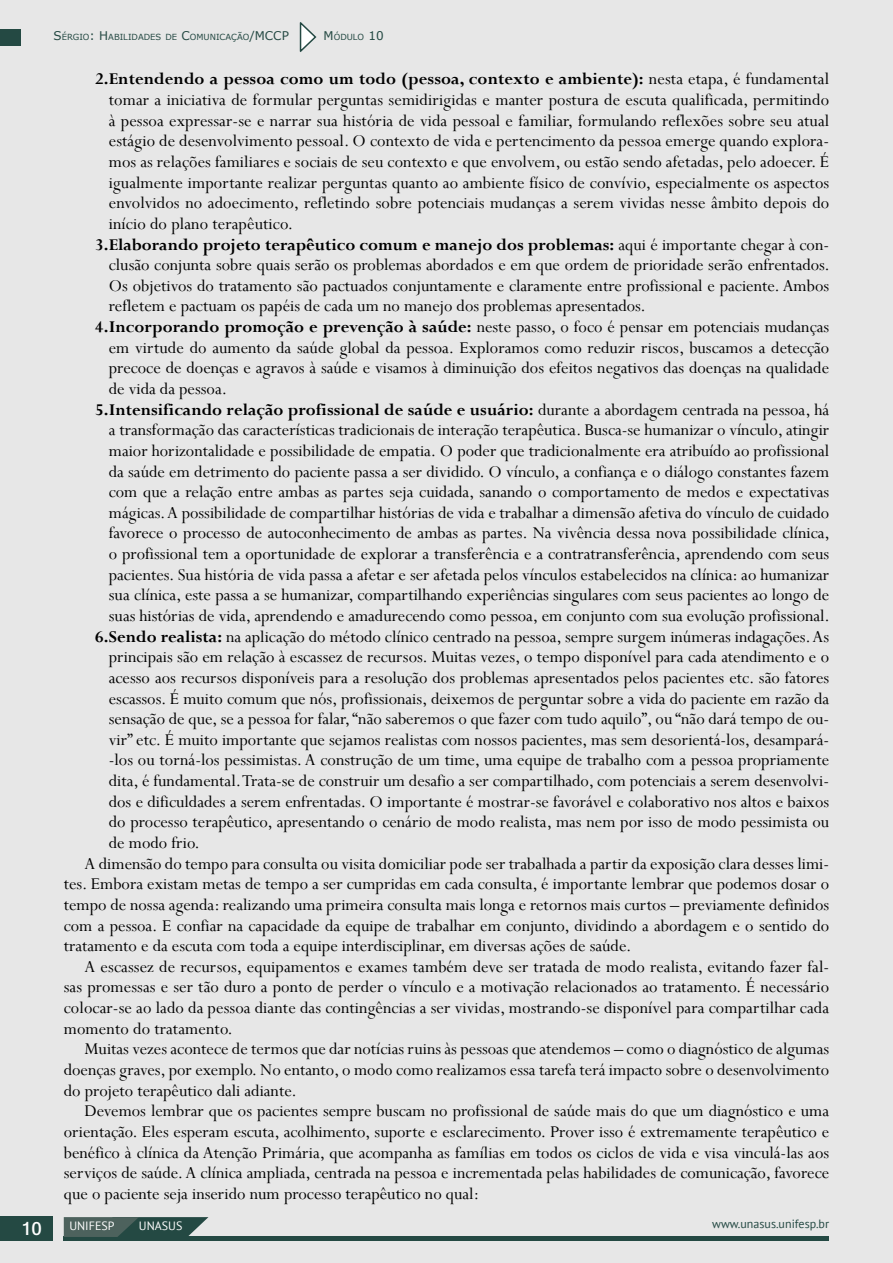
<style>
.page{position:relative;width:893px;height:1263px;background:#e7e7e7}
.page>*{position:absolute;margin:0;border:0;box-sizing:border-box;transform-origin:0 0}
.t1{font:700 19.5px "Shruti";color:#fff}
.t2{font:18.3px "Perpetua";color:#000}
.t3{font:700 18.3px "Perpetua";color:#000}
.t4{font:12px "PT Sans";color:#244943}
.t5{font:12px "PT Sans";color:#fff}
.t6{font:8.4px "Verdana";color:#244943}
.s1{font-size:12px}
.s2{font-weight:400}
.s3{font-weight:700}
</style>
<div class="page">
<div style="left:64px;top:1236px;width:765px;height:5px;background:#244943"></div>
<div style="left:0;top:1217px;width:53px;height:24px;background:#244943"></div>
<svg style="left:64px;top:1217px;width:144px;height:20px"></svg>
<div style="left:0;top:29px;width:21px;height:16px;background:#244943"></div>
<svg style="left:299px;top:22px;width:18px;height:30px"></svg>
<p class="t1" style="left:21px;top:1217px;width:22px">10</p>
<p class="t6" style="left:54px;top:31px;width:237px"><span class="s1">S</span>ÉRGIO<span class="s1">: H</span>ABILIDADES DE <span class="s1">C</span>OM UNICAÇÃO<span class="s1">/MCCP</span></p>
<p class="t6" style="left:324px;top:31px;width:62px"><span class="s1">M</span>ÓDULO <span class="s1">10</span></p>
<p class="t3" style="left:95px;top:68px;width:735px">2.Entendendo a pessoa como um todo (pessoa, contexto e ambiente): <span class="s2">nesta etapa, é fundamental</span></p>
<p class="t2" style="left:109px;top:88px;width:722px">tomar a iniciativa de formular perguntas semidirigidas e manter postura de escuta qualificada, permitindo</p>
<p class="t2" style="left:109px;top:109px;width:722px">à pessoa expressar-se e narrar sua história de vida pessoal e familiar, formulando reflexões sobre seu atual</p>
<p class="t2" style="left:109px;top:130px;width:722px">estágio de desenvolvimento pessoal. O contexto de vida e pertencimento da pessoa emerge quando explora-</p>
<p class="t2" style="left:109px;top:150px;width:722px">mos as relações familiares e sociais de seu contexto e que envolvem, ou estão sendo afetadas, pelo adoecer. É</p>
<p class="t2" style="left:109px;top:171px;width:722px">igualmente importante realizar perguntas quanto ao ambiente físico de convívio, especialmente os aspectos</p>
<p class="t2" style="left:109px;top:191px;width:722px">envolvidos no adoecimento, refletindo sobre potenciais mudanças a serem vividas nesse âmbito depois do</p>
<p class="t2" style="left:109px;top:212px;width:182px">início do plano terapêutico.</p>
<p class="t3" style="left:95px;top:233px;width:735px">3.Elaborando projeto terapêutico comum e manejo dos problemas: <span class="s2">aqui é importante chegar à con-</span></p>
<p class="t2" style="left:109px;top:253px;width:719px">clusão conjunta sobre quais serão os problemas abordados e em que ordem de prioridade serão enfrentados.</p>
<p class="t2" style="left:109px;top:274px;width:722px">Os objetivos do tratamento são pactuados conjuntamente e claramente entre profissional e paciente. Ambos</p>
<p class="t2" style="left:109px;top:295px;width:535px">refletem e pactuam os papéis de cada um no manejo dos problemas apresentados.</p>
<p class="t2" style="left:95px;top:315px;width:735px"><span class="s3">4.Incorporando promoção e prevenção à saúde:</span> neste passo, o foco é pensar em potenciais mudanças</p>
<p class="t2" style="left:109px;top:336px;width:722px">em virtude do aumento da saúde global da pessoa. Exploramos como reduzir riscos, buscamos a detecção</p>
<p class="t2" style="left:109px;top:357px;width:722px">precoce de doenças e agravos à saúde e visamos à diminuição dos efeitos negativos das doenças na qualidade</p>
<p class="t2" style="left:109px;top:377px;width:116px">de vida da pessoa.</p>
<p class="t3" style="left:95px;top:398px;width:735px">5.Intensificando relação profissional de saúde e usuário: <span class="s2">durante a abordagem centrada na pessoa, há</span></p>
<p class="t2" style="left:109px;top:418px;width:722px">a transformação das características tradicionais de interação terapêutica. Busca-se humanizar o vínculo, atingir</p>
<p class="t2" style="left:109px;top:439px;width:722px">maior horizontalidade e possibilidade de empatia. O poder que tradicionalmente era atribuído ao profissional</p>
<p class="t2" style="left:109px;top:460px;width:722px">da saúde em detrimento do paciente passa a ser dividido. O vínculo, a confiança e o diálogo constantes fazem</p>
<p class="t2" style="left:109px;top:480px;width:722px">com que a relação entre ambas as partes seja cuidada, sanando o comportamento de medos e expectativas</p>
<p class="t2" style="left:109px;top:501px;width:722px">mágicas. A possibilidade de compartilhar histórias de vida e trabalhar a dimensão afetiva do vínculo de cuidado</p>
<p class="t2" style="left:109px;top:522px;width:723px">favorece o processo de autoconhecimento de ambas as partes. Na vivência dessa nova possibilidade clínica,</p>
<p class="t2" style="left:109px;top:542px;width:722px">o profissional tem a oportunidade de explorar a transferência e a contratransferência, aprendendo com seus</p>
<p class="t2" style="left:109px;top:563px;width:722px">pacientes. Sua história de vida passa a afetar e ser afetada pelos vínculos estabelecidos na clínica: ao humanizar</p>
<p class="t2" style="left:109px;top:584px;width:722px">sua clínica, este passa a se humanizar, compartilhando experiências singulares com seus pacientes ao longo de</p>
<p class="t2" style="left:109px;top:604px;width:719px">suas histórias de vida, aprendendo e amadurecendo como pessoa, em conjunto com sua evolução profissional.</p>
<p class="t2" style="left:95px;top:625px;width:735px"><span class="s3">6.Sendo realista:</span> na aplicação do método clínico centrado na pessoa, sempre surgem inúmeras indagações. As</p>
<p class="t2" style="left:109px;top:645px;width:722px">principais são em relação à escassez de recursos. Muitas vezes, o tempo disponível para cada atendimento e o</p>
<p class="t2" style="left:109px;top:666px;width:722px">acesso aos recursos disponíveis para a resolução dos problemas apresentados pelos pacientes etc. são fatores</p>
<p class="t2" style="left:109px;top:687px;width:722px">escassos. É muito comum que nós, profissionais, deixemos de perguntar sobre a vida do paciente em razão da</p>
<p class="t2" style="left:109px;top:707px;width:722px">sensação de que, se a pessoa for falar, “não saberemos o que fazer com tudo aquilo”, ou “não dará tempo de ou-</p>
<p class="t2" style="left:109px;top:728px;width:722px">vir” etc. É muito importante que sejamos realistas com nossos pacientes, mas sem desorientá-los, desampará-</p>
<p class="t2" style="left:109px;top:749px;width:722px">-los ou torná-los pessimistas. A construção de um time, uma equipe de trabalho com a pessoa propriamente</p>
<p class="t2" style="left:109px;top:769px;width:722px">dita, é fundamental. Trata-se de construir um desafio a ser compartilhado, com potenciais a serem desenvolvi-</p>
<p class="t2" style="left:109px;top:790px;width:722px">dos e dificuldades a serem enfrentadas. O importante é mostrar-se favorável e colaborativo nos altos e baixos</p>
<p class="t2" style="left:109px;top:810px;width:722px">do processo terapêutico, apresentando o cenário de modo realista, mas nem por isso de modo pessimista ou</p>
<p class="t2" style="left:109px;top:831px;width:89px">de modo frio.</p>
<p class="t2" style="left:84px;top:852px;width:746px">A dimensão do tempo para consulta ou visita domiciliar pode ser trabalhada a partir da exposição clara desses limi-</p>
<p class="t2" style="left:64px;top:872px;width:767px">tes. Embora existam metas de tempo a ser cumpridas em cada consulta, é importante lembrar que podemos dosar o</p>
<p class="t2" style="left:64px;top:893px;width:767px">tempo de nossa agenda: realizando uma primeira consulta mais longa e retornos mais curtos – previamente definidos</p>
<p class="t2" style="left:64px;top:914px;width:767px">com a pessoa. E confiar na capacidade da equipe de trabalhar em conjunto, dividindo a abordagem e o sentido do</p>
<p class="t2" style="left:64px;top:934px;width:566px">tratamento e da escuta com toda a equipe interdisciplinar, em diversas ações de saúde.</p>
<p class="t2" style="left:84px;top:955px;width:746px">A escassez de recursos, equipamentos e exames também deve ser tratada de modo realista, evitando fazer fal-</p>
<p class="t2" style="left:64px;top:976px;width:767px">sas promessas e ser tão duro a ponto de perder o vínculo e a motivação relacionados ao tratamento. É necessário</p>
<p class="t2" style="left:64px;top:996px;width:767px">colocar-se ao lado da pessoa diante das contingências a ser vividas, mostrando-se disponível para compartilhar cada</p>
<p class="t2" style="left:64px;top:1017px;width:167px">momento do tratamento.</p>
<p class="t2" style="left:84px;top:1037px;width:746px">Muitas vezes acontece de termos que dar notícias ruins às pessoas que atendemos – como o diagnóstico de algumas</p>
<p class="t2" style="left:64px;top:1058px;width:767px">doenças graves, por exemplo. No entanto, o modo como realizamos essa tarefa terá impacto sobre o desenvolvimento</p>
<p class="t2" style="left:64px;top:1079px;width:231px">do projeto terapêutico dali adiante.</p>
<p class="t2" style="left:84px;top:1099px;width:746px">Devemos lembrar que os pacientes sempre buscam no profissional de saúde mais do que um diagnóstico e uma</p>
<p class="t2" style="left:64px;top:1120px;width:767px">orientação. Eles esperam escuta, acolhimento, suporte e esclarecimento. Prover isso é extremamente terapêutico e</p>
<p class="t2" style="left:64px;top:1141px;width:767px">benéfico à clínica da Atenção Primária, que acompanha as famílias em todos os ciclos de vida e visa vinculá-las aos</p>
<p class="t2" style="left:64px;top:1161px;width:767px">serviços de saúde. A clínica ampliada, centrada na pessoa e incrementada pelas habilidades de comunicação, favorece</p>
<p class="t2" style="left:64px;top:1182px;width:417px">que o paciente seja inserido num processo terapêutico no qual:</p>
<p class="t5" style="left:69px;top:1218px;width:47px">UNIFESP</p>
<p class="t5" style="left:139px;top:1218px;width:45px">UNASUS</p>
<p class="t4" style="left:712px;top:1216px;width:118px">www.unasus.unifesp.br</p>
</div>
